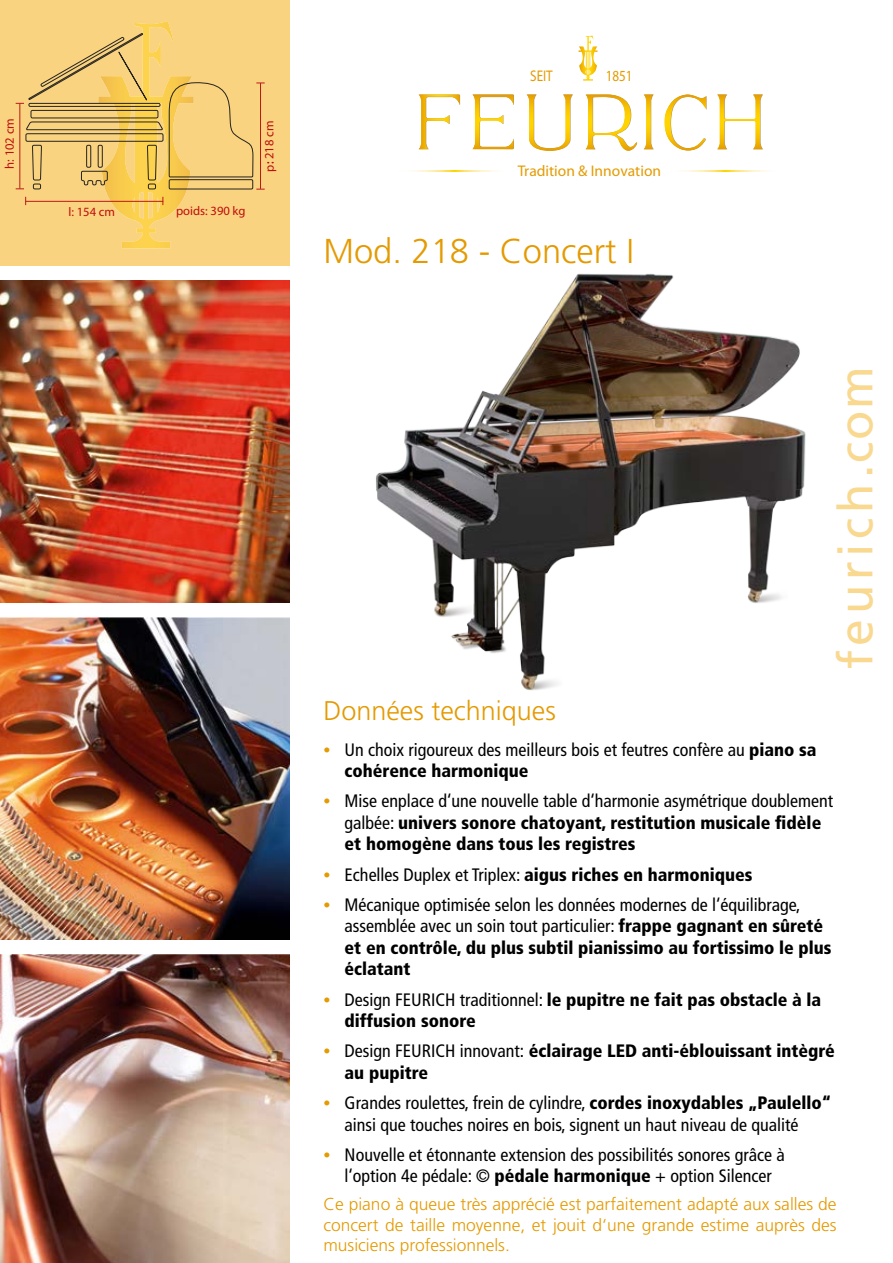
<style>
.page{position:relative;width:893px;height:1263px;background:#fff}
.page>*{position:absolute;margin:0;border:0;box-sizing:border-box;transform-origin:0 0}
.t1{font:48px "Frutiger LT Std";letter-spacing:.1em;color:#f9d890}
.t2{font:300 34.5px "Frutiger LT Std";color:#e49a00}
.t3{font:300 27px "Frutiger LT Std";color:#e49a00}
.t4{font:condensed 18px/21.6px "Frutiger LT Std";color:#000}
.t5{font:900 condensed 18px/21.6px "Frutiger LT Std";color:#000}
.t6{font:300 17.25px/20.7px "Frutiger LT Std";color:#e49a00;text-align:justify}
.t7{font:300 15.45px "Frutiger";color:#e49b00}
.t8{font:300 15.45px "Frutiger";color:#e49b00;scale:.85 1}
.t9{font:12.6px "Myriad Pro";color:#c00d0e}
.s1{font-family:"Adobe Garamond Pro";font-stretch:normal;color:#e49a00}
.s2{font-weight:900}
.s3{font-family:"Adobe Garamond Pro";font-weight:400;font-stretch:normal;color:#e49a00}
.s4{font-weight:400}
</style>
<div class="page">
<svg style="left:579px;top:36px;width:18px;height:45px"></svg>
<svg style="left:419px;top:95px;width:41px;height:54px"></svg>
<svg style="left:664px;top:95px;width:43px;height:56px"></svg>
<svg style="left:472px;top:94px;width:42px;height:55px"></svg>
<svg style="left:527px;top:95px;width:46px;height:56px"></svg>
<svg style="left:585px;top:94px;width:53px;height:57px"></svg>
<svg style="left:644px;top:95px;width:10px;height:54px"></svg>
<svg style="left:717px;top:95px;width:46px;height:54px"></svg>
<img style="left:411px;top:170px;width:87px;height:1px">
<img style="left:682px;top:170px;width:86px;height:1px">
<img style="left:0;top:954px;width:289px;height:309px">
<img style="left:0;top:617px;width:289px;height:322px">
<img style="left:0;top:280px;width:289px;height:322px">
<img style="left:376px;top:273px;width:430px;height:418px">
<div style="left:0;top:0;width:289px;height:265px;background:#f9d380"></div>
<svg style="left:16px;top:21px;width:249px;height:227px;background:#eec873"></svg>
<p class="t9" style="left:2px;top:169px;width:52px;rotate:-90deg">h: 102 cm</p>
<p class="t9" style="left:262px;top:172px;width:52px;rotate:-90deg">812: p mc</p>
<p class="t9" style="left:176px;top:203px;width:71px">poids: 390 kg</p>
<p class="t9" style="left:68px;top:204px;width:48px">l: 154 cm</p>
<p class="t8" style="left:530px;top:66px;width:28px">SEIT</p>
<p class="t8" style="left:606px;top:66px;width:33px">1851</p>
<p class="t7" style="left:518px;top:161px;width:145px">Tradition &amp; Innovation</p>
<h2 class="t2" style="left:323px;top:232px;width:312px">Mod. 218 - Concert I</h2>
<h3 class="t3" style="left:323px;top:695px;width:234px">Données techniques</h3>
<h1 class="t1" style="left:828px;top:669px;width:305px;rotate:-90deg">feurich.com</h1>
<p class="t4" style="left:345px;top:739px;width:473px;text-indent:-21px"><span class="s1">•</span> Un choix rigoureux des meilleurs bois et feutres confère au <span class="s2">piano sa cohérence harmonique</span></p>
<p class="t5" style="left:345px;top:790px;width:490px;text-indent:-21px"><span class="s3">•</span> <span class="s4">Mise enplace d‘une nouvelle table d‘harmonie asymétrique doublement galbée:</span> univers sonore chatoyant, restitution musicale fidèle et homogène dans tous les registres</p>
<p class="t4" style="left:323px;top:864px;width:431px"><span class="s1">•</span> Echelles Duplex et Triplex: <span class="s2">aigus riches en harmoniques</span></p>
<p class="t4" style="left:345px;top:894px;width:488px;text-indent:-21px"><span class="s1">•</span> Mécanique optimisée selon les données modernes de l‘équilibrage, assemblée avec un soin tout particulier: <span class="s2">frappe gagnant en sûreté et en contrôle, du plus subtil pianissimo au fortissimo le plus éclatant</span></p>
<p class="t5" style="left:345px;top:988px;width:478px;text-indent:-21px"><span class="s3">•</span> <span class="s4">Design FEURICH traditionnel:</span> le pupitre ne fait pas obstacle à la diffusion sonore</p>
<p class="t5" style="left:345px;top:1040px;width:492px;text-indent:-21px"><span class="s3">•</span> <span class="s4">Design FEURICH innovant:</span> éclairage LED anti-éblouissant intègré au pupitre</p>
<p class="t4" style="left:345px;top:1092px;width:488px;text-indent:-21px"><span class="s1">•</span> Grandes roulettes, frein de cylindre, <span class="s2">cordes inoxydables „Paulello“ </span>ainsi que touches noires en bois, signent un haut niveau de qualité</p>
<p class="t4" style="left:323px;top:1144px;width:463px;text-align:center"><span class="s1">•</span> Nouvelle et étonnante extension des possibilités sonores grâce à l‘option 4e pédale: © <span class="s2">pédale harmonique</span> + option Silencer</p>
<p class="t6" style="left:323px;top:1194px;width:515px">Ce piano à queue très apprécié est parfaitement adapté aux salles de concert de taille moyenne, et jouit d‘une grande estime auprès des musiciens professionnels.</p>
</div>
